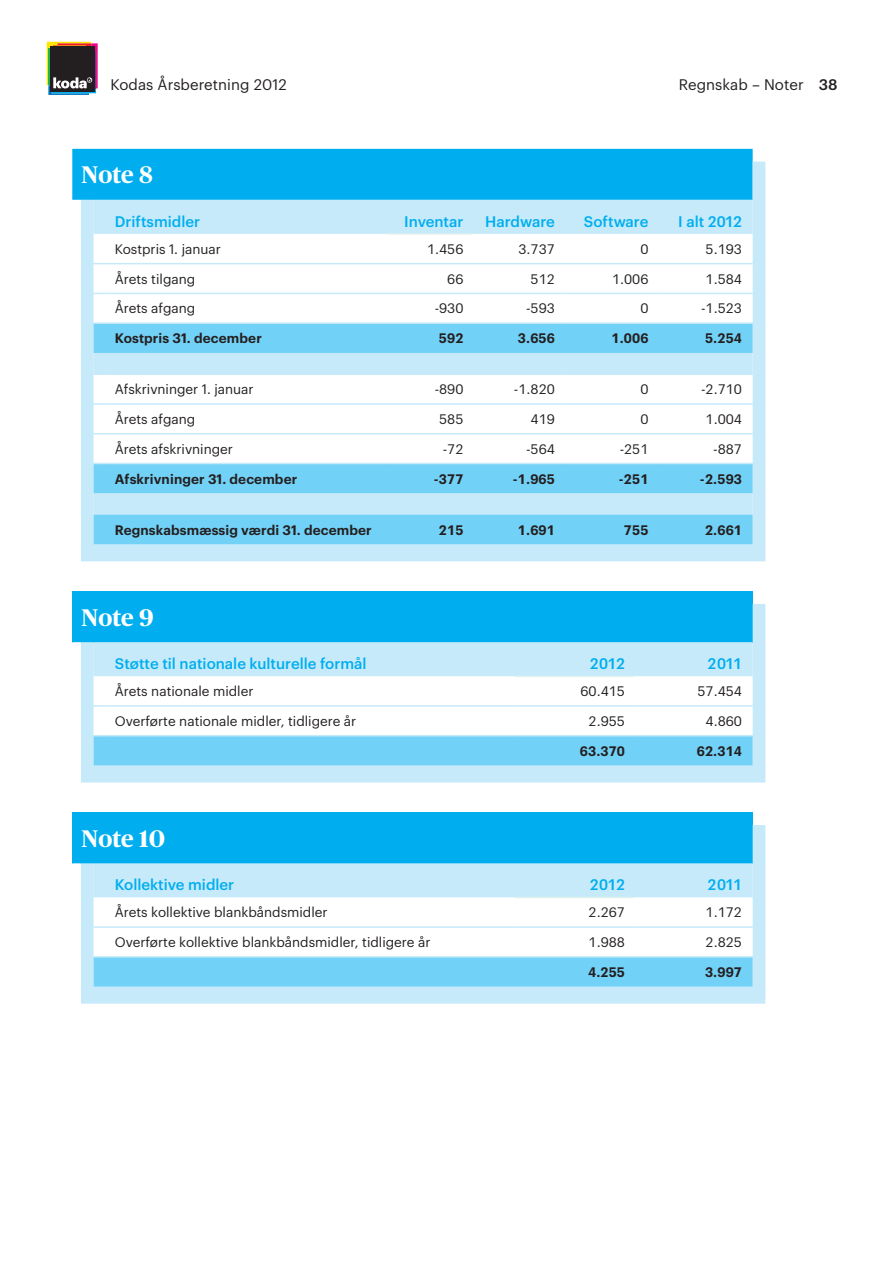
<style>
.page{position:relative;width:893px;height:1263px;background:#fff}
.page>*{position:absolute;margin:0;border:0;box-sizing:border-box;transform-origin:0 0}
.Overskrift{font:700 24px "Publico";color:#fff}
.t1{font:500 15px "Graphik";color:#00aeef}
.Tabel{font:15px "Graphik";letter-spacing:.005em;color:#231f20}
.Tabel-2{font:13.5px "Graphik";color:#231f20}
.Tabel_tal{font:13.5px "Graphik";color:#231f20}
.Tabel_tal-2{font:600 13.5px "Graphik";letter-spacing:.01em;color:#231f20}
.Tabel-3{font:600 13.5px "Graphik";letter-spacing:.01em;color:#231f20}
.s1{font-weight:500}
</style>
<div class="page">
<svg style="left:47px;top:42px;width:51px;height:53px"></svg>
<svg style="left:72px;top:149px;width:681px;height:412px"></svg>
<hr style="left:106px;top:463px;width:281px;height:1px;background:#c6eafa">
<hr style="left:387px;top:463px;width:85px;height:1px;background:#c6eafa">
<hr style="left:472px;top:463px;width:94px;height:1px;background:#c6eafa">
<hr style="left:566px;top:463px;width:93px;height:1px;background:#c6eafa">
<hr style="left:659px;top:463px;width:94px;height:1px;background:#c6eafa">
<div style="left:72px;top:591px;width:681px;height:51px;background:#00aeef"></div>
<svg style="left:81px;top:604px;width:684px;height:178px"></svg>
<div style="left:94px;top:642px;width:659px;height:34px;background:#c6eafa"></div>
<hr style="left:514px;top:675px;width:120px;height:2px;background:#dbf0ef">
<svg style="left:94px;top:705px;width:12px;height:2px"></svg>
<hr style="left:106px;top:705px;width:408px;height:2px;background:#c6eafa">
<hr style="left:514px;top:705px;width:120px;height:2px;background:#c6eafa">
<hr style="left:634px;top:705px;width:119px;height:2px;background:#c6eafa">
<div style="left:94px;top:735px;width:659px;height:30px;background:#72d1f6"></div>
<hr style="left:106px;top:735px;width:408px;height:1px;background:#c6eafa">
<hr style="left:514px;top:735px;width:120px;height:1px;background:#c6eafa">
<hr style="left:634px;top:735px;width:119px;height:1px;background:#c6eafa">
<div style="left:72px;top:812px;width:681px;height:51px;background:#00aeef"></div>
<svg style="left:81px;top:825px;width:684px;height:179px"></svg>
<div style="left:94px;top:863px;width:659px;height:34px;background:#c6eafa"></div>
<hr style="left:514px;top:896px;width:120px;height:2px;background:#dbf0ef">
<svg style="left:94px;top:926px;width:12px;height:2px"></svg>
<hr style="left:106px;top:926px;width:408px;height:2px;background:#c6eafa">
<hr style="left:514px;top:926px;width:120px;height:2px;background:#c6eafa">
<hr style="left:634px;top:926px;width:119px;height:2px;background:#c6eafa">
<div style="left:94px;top:956px;width:659px;height:31px;background:#72d1f6"></div>
<hr style="left:106px;top:956px;width:408px;height:1px;background:#c6eafa">
<hr style="left:514px;top:956px;width:120px;height:1px;background:#c6eafa">
<hr style="left:634px;top:956px;width:119px;height:1px;background:#c6eafa">
<p class="Tabel" style="left:111px;top:74px;width:178px">Kodas Årsberetning 2012</p>
<p class="Tabel" style="left:679px;top:74px;width:160px">Regnskab – Noter <span class="s1">38</span></p>
<p class="Overskrift" style="left:82px;top:162px;width:73px">Note 8</p>
<p class="t1" style="left:115px;top:210px;width:87px">Driftsmidler</p>
<p class="t1" style="left:404px;top:210px;width:61px">Inventar</p>
<p class="t1" style="left:485px;top:210px;width:71px">Hardware</p>
<p class="t1" style="left:584px;top:210px;width:66px">Software</p>
<p class="t1" style="left:678px;top:210px;width:65px">I alt 2012</p>
<p class="Tabel-2" style="left:115px;top:239px;width:108px">Kostpris 1. januar</p>
<p class="Tabel_tal" style="left:427px;top:239px;width:38px">1.456</p>
<p class="Tabel_tal" style="left:518px;top:239px;width:38px">3.737</p>
<p class="Tabel_tal" style="left:640px;top:239px;width:10px">0</p>
<p class="Tabel_tal" style="left:706px;top:239px;width:38px">5.193</p>
<p class="Tabel-2" style="left:115px;top:269px;width:82px">Årets tilgang</p>
<p class="Tabel_tal" style="left:447px;top:269px;width:18px">66</p>
<p class="Tabel_tal" style="left:531px;top:269px;width:26px">512</p>
<p class="Tabel_tal" style="left:612px;top:269px;width:38px">1.006</p>
<p class="Tabel_tal" style="left:706px;top:269px;width:38px">1.584</p>
<p class="Tabel-2" style="left:115px;top:298px;width:82px">Årets afgang</p>
<p class="Tabel_tal" style="left:435px;top:298px;width:30px">-930</p>
<p class="Tabel_tal" style="left:526px;top:298px;width:30px">-593</p>
<p class="Tabel_tal" style="left:640px;top:298px;width:10px">0</p>
<p class="Tabel_tal" style="left:701px;top:298px;width:42px">-1.523</p>
<p class="Tabel-3" style="left:115px;top:328px;width:149px">Kostpris 31. december</p>
<p class="Tabel_tal-2" style="left:439px;top:328px;width:26px">592</p>
<p class="Tabel_tal-2" style="left:518px;top:328px;width:38px">3.656</p>
<p class="Tabel_tal-2" style="left:611px;top:328px;width:38px">1.006</p>
<p class="Tabel_tal-2" style="left:705px;top:328px;width:38px">5.254</p>
<p class="Tabel-2" style="left:115px;top:379px;width:140px">Afskrivninger 1. januar</p>
<p class="Tabel_tal" style="left:435px;top:379px;width:30px">-890</p>
<p class="Tabel_tal" style="left:514px;top:379px;width:42px">-1.820</p>
<p class="Tabel_tal" style="left:640px;top:379px;width:10px">0</p>
<p class="Tabel_tal" style="left:701px;top:379px;width:42px">-2.710</p>
<p class="Tabel-2" style="left:115px;top:409px;width:82px">Årets afgang</p>
<p class="Tabel_tal" style="left:439px;top:409px;width:26px">585</p>
<p class="Tabel_tal" style="left:531px;top:409px;width:26px">419</p>
<p class="Tabel_tal" style="left:640px;top:409px;width:10px">0</p>
<p class="Tabel_tal" style="left:706px;top:409px;width:38px">1.004</p>
<p class="Tabel-2" style="left:115px;top:439px;width:120px">Årets afskrivninger</p>
<p class="Tabel_tal" style="left:443px;top:439px;width:22px">-72</p>
<p class="Tabel_tal" style="left:526px;top:439px;width:30px">-564</p>
<p class="Tabel_tal" style="left:620px;top:439px;width:30px">-251</p>
<p class="Tabel_tal" style="left:713px;top:439px;width:30px">-887</p>
<p class="Tabel-3" style="left:115px;top:468px;width:184px">Afskrivninger 31. december</p>
<p class="Tabel_tal-2" style="left:434px;top:468px;width:31px">-377</p>
<p class="Tabel_tal-2" style="left:513px;top:468px;width:44px">-1.965</p>
<p class="Tabel_tal-2" style="left:619px;top:468px;width:31px">-251</p>
<p class="Tabel_tal-2" style="left:700px;top:468px;width:44px">-2.593</p>
<p class="Tabel-3" style="left:115px;top:519px;width:258px">Regnskabsmæssig værdi 31. december</p>
<p class="Tabel_tal-2" style="left:439px;top:519px;width:26px">215</p>
<p class="Tabel_tal-2" style="left:518px;top:519px;width:38px">1.691</p>
<p class="Tabel_tal-2" style="left:624px;top:519px;width:26px">755</p>
<p class="Tabel_tal-2" style="left:705px;top:519px;width:38px">2.661</p>
<p class="Overskrift" style="left:82px;top:604px;width:73px">Note 9</p>
<p class="t1" style="left:115px;top:652px;width:253px">Støtte til nationale kulturelle formål</p>
<p class="t1" style="left:590px;top:652px;width:37px">2012</p>
<p class="t1" style="left:708px;top:652px;width:36px">2011</p>
<p class="Tabel-2" style="left:115px;top:681px;width:140px">Årets nationale midler</p>
<p class="Tabel_tal" style="left:580px;top:681px;width:46px">60.415</p>
<p class="Tabel_tal" style="left:697px;top:681px;width:46px">57.454</p>
<p class="Tabel-2" style="left:115px;top:711px;width:243px">Overførte nationale midler, tidligere år</p>
<p class="Tabel_tal" style="left:589px;top:711px;width:38px">2.955</p>
<p class="Tabel_tal" style="left:706px;top:711px;width:38px">4.860</p>
<p class="Tabel_tal-2" style="left:580px;top:740px;width:47px">63.370</p>
<p class="Tabel_tal-2" style="left:697px;top:740px;width:47px">62.314</p>
<p class="Overskrift" style="left:82px;top:825px;width:85px">Note 10</p>
<p class="t1" style="left:115px;top:873px;width:121px">Kollektive midler</p>
<p class="t1" style="left:590px;top:873px;width:37px">2012</p>
<p class="t1" style="left:708px;top:873px;width:36px">2011</p>
<p class="Tabel-2" style="left:115px;top:902px;width:214px">Årets kollektive blankbåndsmidler</p>
<p class="Tabel_tal" style="left:589px;top:902px;width:38px">2.267</p>
<p class="Tabel_tal" style="left:706px;top:902px;width:38px">1.172</p>
<p class="Tabel-2" style="left:115px;top:932px;width:317px">Overførte kollektive blankbåndsmidler, tidligere år</p>
<p class="Tabel_tal" style="left:589px;top:932px;width:38px">1.988</p>
<p class="Tabel_tal" style="left:706px;top:932px;width:38px">2.825</p>
<p class="Tabel_tal-2" style="left:588px;top:962px;width:38px">4.255</p>
<p class="Tabel_tal-2" style="left:705px;top:962px;width:38px">3.997</p>
</div>
